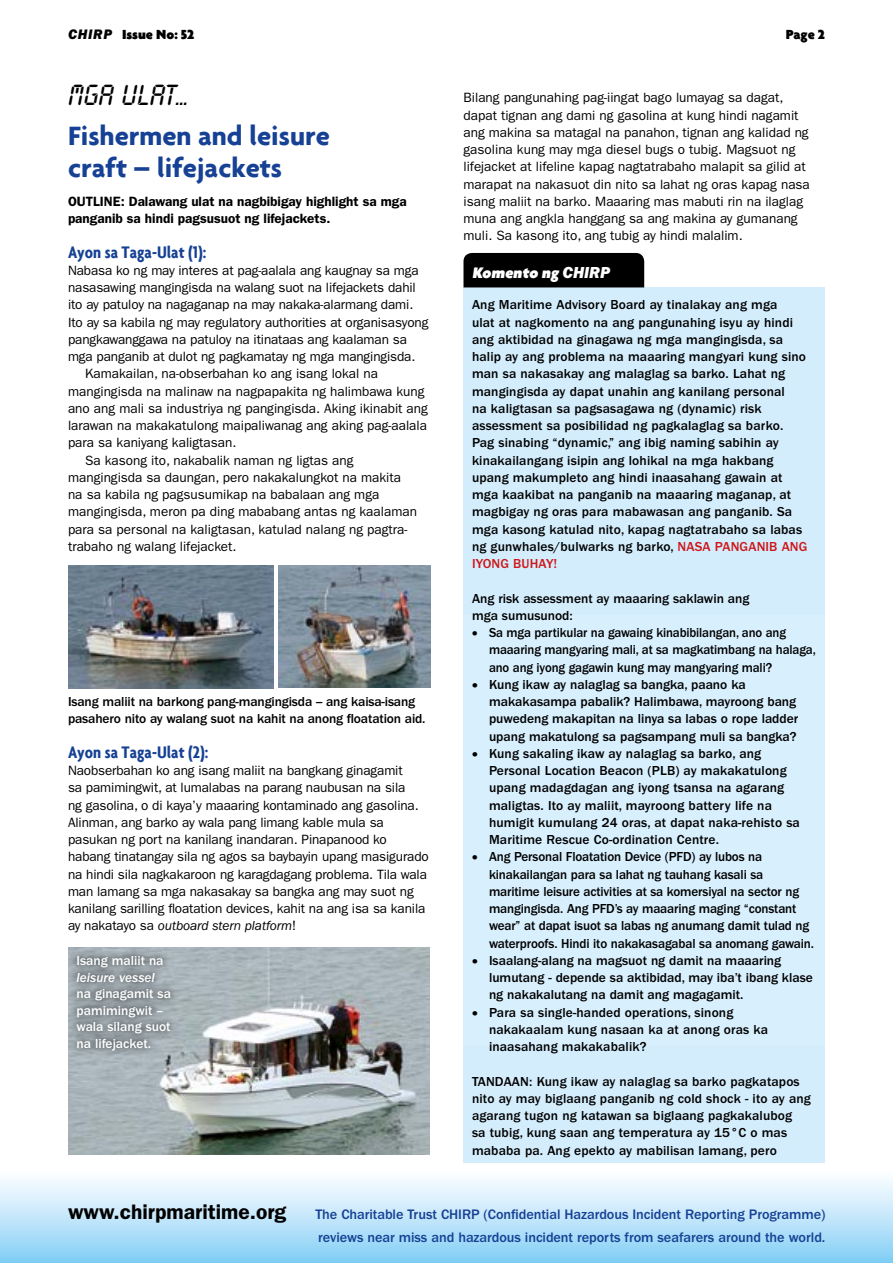
<style>
.page{position:relative;width:893px;height:1263px;background:#fff}
.page>*{position:absolute;margin:0;border:0;box-sizing:border-box;transform-origin:0 0}
.t1{font:700 28.5px/31.5px "Agenda";color:#164194}
.t2{font:25.5px "OPTI Calculator";color:#000}
.t3{font:600 21px "ITC Franklin Gothic Std";color:#000}
.t4{font:700 condensed 18px "Agenda";color:#164194}
.t5{font:900 16.5px "Agenda";color:#fff}
.t6{font:500 14.25px/22.5px "ITC Franklin Gothic Std";letter-spacing:-.005em;color:#164194}
.t7{font:900 14.25px "Agenda";color:#000}
.t8{font:13.5px/17.2px "ITC Franklin Gothic Std";color:#000}
.t9{font:500 13.5px/17.2px "ITC Franklin Gothic Std";letter-spacing:.01em;color:#000}
.t10{font:500 13.5px/17.2px "ITC Franklin Gothic Std";letter-spacing:-.01em;color:#000}
.t11{font:500 13.5px/17.2px "ITC Franklin Gothic Std";letter-spacing:-.01em;color:#000;scale:.95 1}
.t12{font:600 13.5px/17.2px "ITC Franklin Gothic Std";color:#000}
.t13{font:500 13.5px/16.5px "ITC Franklin Gothic Std";color:#fff}
.t14{font:13.5px "ITC Franklin Gothic Std Med It";color:#fff}
.s1{font-family:"ITC Franklin Gothic Std Hvy It";font-weight:400}
.s2{font-style:italic}
.s3{color:#cd171a}
.s4{font-family:"Agenda";font-weight:700}
</style>
<div class="page">
<div style="left:0;top:1169px;width:893px;height:94px;background:linear-gradient(to bottom,#fff,#84cff5)"></div>
<svg style="left:892px;top:1169px;width:1px;height:94px"></svg>
<img style="left:68px;top:565px;width:206px;height:124px">
<img style="left:279px;top:565px;width:151px;height:123px">
<img style="left:68px;top:948px;width:361px;height:207px">
<div style="left:69px;top:947px;width:110px;height:111px;background:#000;opacity:.75"></div>
<div style="left:463px;top:287px;width:362px;height:290px;background:#d4edfc"></div>
<div style="left:463px;top:563px;width:362px;height:31px;background:#d4edfc"></div>
<div style="left:463px;top:581px;width:362px;height:47px;background:#d4edfc"></div>
<div style="left:463px;top:615px;width:362px;height:65px;background:#d8effd"></div>
<div style="left:463px;top:667px;width:362px;height:82px;background:#d8effd"></div>
<div style="left:463px;top:736px;width:362px;height:117px;background:#d8effd"></div>
<div style="left:463px;top:839px;width:362px;height:117px;background:#d8effd"></div>
<div style="left:463px;top:943px;width:362px;height:65px;background:#d8effd"></div>
<div style="left:463px;top:995px;width:362px;height:65px;background:#d8effd"></div>
<div style="left:463px;top:1046px;width:362px;height:31px;background:#d4edfc"></div>
<div style="left:463px;top:1064px;width:362px;height:99px;background:#d4edfc"></div>
<div style="left:463px;top:253px;width:181px;height:34px;background:#000"></div>
<p class="t7" style="left:68px;top:26px;width:128px"><span class="s1">CHIRP</span> Issue No: 52</p>
<p class="t7" style="left:786px;top:26px;width:41px">Page 2</p>
<h2 class="t2" style="left:68px;top:80px;width:122px">MGA ULAT...</h2>
<h1 class="t1" style="left:68px;top:120px;width:263px">Fishermen and leisure craft – lifejackets</h1>
<p class="t12" style="left:68px;top:193px;width:340px">OUTLINE: Dalawang ulat na nagbibigay highlight sa mga panganib sa hindi pagsusuot ng lifejackets.</p>
<h3 class="t4" style="left:68px;top:241px;width:140px">Ayon sa Taga-Ulat (1):</h3>
<p class="t8" style="left:68px;top:262px;width:352px">Nabasa ko ng may interes at pag-aalala ang kaugnay sa mga</p>
<p class="t8" style="left:68px;top:279px;width:349px">nasasawing mangingisda na walang suot na lifejackets dahil</p>
<p class="t8" style="left:68px;top:296px;width:347px">ito ay patuloy na nagaganap na may nakaka-alarmang dami.</p>
<p class="t8" style="left:68px;top:313px;width:362px">Ito ay sa kabila ng may regulatory authorities at organisasyong</p>
<p class="t8" style="left:68px;top:331px;width:340px">pangkawanggawa na patuloy na itinataas ang kaalaman sa</p>
<p class="t8" style="left:68px;top:348px;width:349px">mga panganib at dulot ng pagkamatay ng mga mangingisda.</p>
<p class="t8" style="left:85px;top:365px;width:295px">Kamakailan, na-obserbahan ko ang isang lokal na</p>
<p class="t8" style="left:68px;top:382px;width:358px">mangingisda na malinaw na nagpapakita ng halimbawa kung</p>
<p class="t8" style="left:68px;top:400px;width:361px">ano ang mali sa industriya ng pangingisda. Aking ikinabit ang</p>
<p class="t8" style="left:68px;top:417px;width:361px">larawan na makakatulong maipaliwanag ang aking pag-aalala</p>
<p class="t8" style="left:68px;top:434px;width:170px">para sa kaniyang kaligtasan.</p>
<p class="t8" style="left:85px;top:451px;width:270px">Sa kasong ito, nakabalik naman ng ligtas ang</p>
<p class="t8" style="left:68px;top:469px;width:335px">mangingisda sa daungan, pero nakakalungkot na makita</p>
<p class="t8" style="left:68px;top:486px;width:313px">na sa kabila ng pagsusumikap na babalaan ang mga</p>
<p class="t8" style="left:68px;top:503px;width:350px">mangingisda, meron pa ding mababang antas ng kaalaman</p>
<p class="t8" style="left:68px;top:520px;width:341px">para sa personal na kaligtasan, katulad nalang ng pagtra-</p>
<p class="t8" style="left:68px;top:538px;width:170px">trabaho ng walang lifejacket.</p>
<p class="t10" style="left:68px;top:693px;width:359px">Isang maliit na barkong pang-mangingisda -- ang kaisa-isang pasahero nito ay walang suot na kahit na anong floatation aid.</p>
<h3 class="t4" style="left:68px;top:741px;width:142px">Ayon sa Taga-Ulat (2):</h3>
<p class="t8" style="left:68px;top:762px;width:362px">Naobserbahan ko ang isang maliit na bangkang ginagamit<br>sa pamimingwit, at lumalabas na parang naubusan na sila<br>ng gasolina, o di kaya’y maaaring kontaminado ang gasolina.<br>Alinman, ang barko ay wala pang limang kable mula sa pasukan ng port na kanilang inandaran. Pinapanood ko habang tinatangay sila ng agos sa baybayin upang masigurado na hindi sila nagkakaroon ng karagdagang problema. Tila wala man lamang sa mga nakasakay sa bangka ang may suot ng kanilang sarilling floatation devices, kahit na ang isa sa kanila ay nakatayo sa <span class="s2">outboard stern platform</span>!</p>
<p class="t13" style="left:77px;top:953px;width:89px">Isang maliit na</p>
<p class="t14" style="left:77px;top:970px;width:80px">leisure vessel</p>
<p class="t13" style="left:77px;top:986px;width:96px">na ginagamit sa pamimingwit – wala silang suot na lifejacket.</p>
<p class="t8" style="left:463px;top:89px;width:348px">Bilang pangunahing pag-iingat bago lumayag sa dagat, dapat tignan ang dami ng gasolina at kung hindi nagamit ang makina sa matagal na panahon, tignan ang kalidad ng gasolina kung may mga diesel bugs o tubig. Magsuot ng lifejacket at lifeline kapag nagtatrabaho malapit sa gilid at marapat na nakasuot din nito sa lahat ng oras kapag nasa isang maliit na barko. Maaaring mas mabuti rin na ilaglag muna ang angkla hanggang sa ang makina ay gumanang muli. Sa kasong ito, ang tubig ay hindi malalim.</p>
<p class="t5" style="left:472px;top:262px;width:140px">Komento ng <span class="s1">CHIR P</span></p>
<p class="t9" style="left:472px;top:296px;width:337px">Ang Maritime Advisory Board ay tinalakay ang mga<br>ulat at nagkomento na ang pangunahing isyu ay hindi ang aktibidad na ginagawa ng mga mangingisda, sa halip ay ang problema na maaaring mangyari kung sino man sa nakasakay ang malaglag sa barko. Lahat ng mangingisda ay dapat unahin ang kanilang personal<br>na kaligtasan sa pagsasagawa ng (dynamic) risk assessment sa posibilidad ng pagkalaglag sa barko.<br>Pag sinabing “dynamic,” ang ibig naming sabihin ay kinakailangang isipin ang lohikal na mga hakbang upang makumpleto ang hindi inaasahang gawain at mga kaakibat na panganib na maaaring maganap, at magbigay ng oras para mabawasan ang panganib. Sa mga kasong katulad nito, kapag nagtatrabaho sa labas ng gunwhales/bulwarks ng barko, <span class="s3">NASA PANGANIB ANG IYONG BUHAY!</span></p>
<p class="t9" style="left:472px;top:590px;width:279px">Ang risk assessment ay maaaring saklawin ang mga sumusunod:</p>
<p class="t11" style="left:489px;top:624px;width:345px;text-indent:-17px"><span class="s4">•</span> Sa mga partikular na gawaing kinabibilangan, ano ang maaaring mangyaring mali, at sa magkatimbang na halaga, ano ang iyong gagawin kung may mangyaring mali?</p>
<p class="t9" style="left:489px;top:676px;width:311px;text-indent:-17px"><span class="s4">•</span> Kung ikaw ay nalaglag sa bangka, paano ka makakasampa pabalik? Halimbawa, mayroong bang puwedeng makapitan na linya sa labas o rope ladder upang makatulong sa pagsampang muli sa bangka?</p>
<p class="t9" style="left:489px;top:745px;width:312px;text-indent:-17px"><span class="s4">•</span> Kung sakaling ikaw ay nalaglag sa barko, ang Personal Location Beacon (PLB) ay makakatulong upang madagdagan ang iyong tsansa na agarang maligtas. Ito ay maliit, mayroong battery life na humigit kumulang 24 oras, at dapat naka-rehisto sa Maritime Rescue Co-ordination Centre.</p>
<p class="t10" style="left:489px;top:848px;width:326px;text-indent:-17px"><span class="s4">•</span> Ang Personal Floatation Device (PFD) ay lubos na kinakailangan para sa lahat ng tauhang kasali sa maritime leisure activities at sa komersiyal na sector ng mangingisda. Ang PFD’s ay maaaring maging “constant wear” at dapat isuot sa labas ng anumang damit tulad ng waterproofs. Hindi ito nakakasagabal sa anomang gawain.</p>
<p class="t9" style="left:489px;top:952px;width:325px;text-indent:-17px"><span class="s4">•</span> Isaalang-alang na magsuot ng damit na maaaring lumutang - depende sa aktibidad, may iba’t ibang klase ng nakakalutang na damit ang magagamit.</p>
<p class="t9" style="left:489px;top:1004px;width:281px;text-indent:-17px"><span class="s4">•</span> Para sa single-handed operations, sinong nakakaalam kung nasaan ka at anong oras ka inaasahang makakabalik?</p>
<p class="t9" style="left:472px;top:1073px;width:340px">TANDAAN: Kung ikaw ay nalaglag sa barko pagkatapos nito ay may biglaang panganib ng cold shock - ito ay ang agarang tugon ng katawan sa biglaang pagkakalubog<br>sa tubig, kung saan ang temperatura ay 15°C o mas mababa pa. Ang epekto ay mabilisan lamang, pero</p>
<h3 class="t3" style="left:68px;top:1200px;width:220px">www.chirpmaritime.org</h3>
<p class="t6" style="left:315px;top:1203px;width:512px">The Charitable Trust CHIRP (Confidential Hazardous Incident Reporting Programme) reviews near miss and hazardous incident reports from seafarers around the world.</p>
</div>
